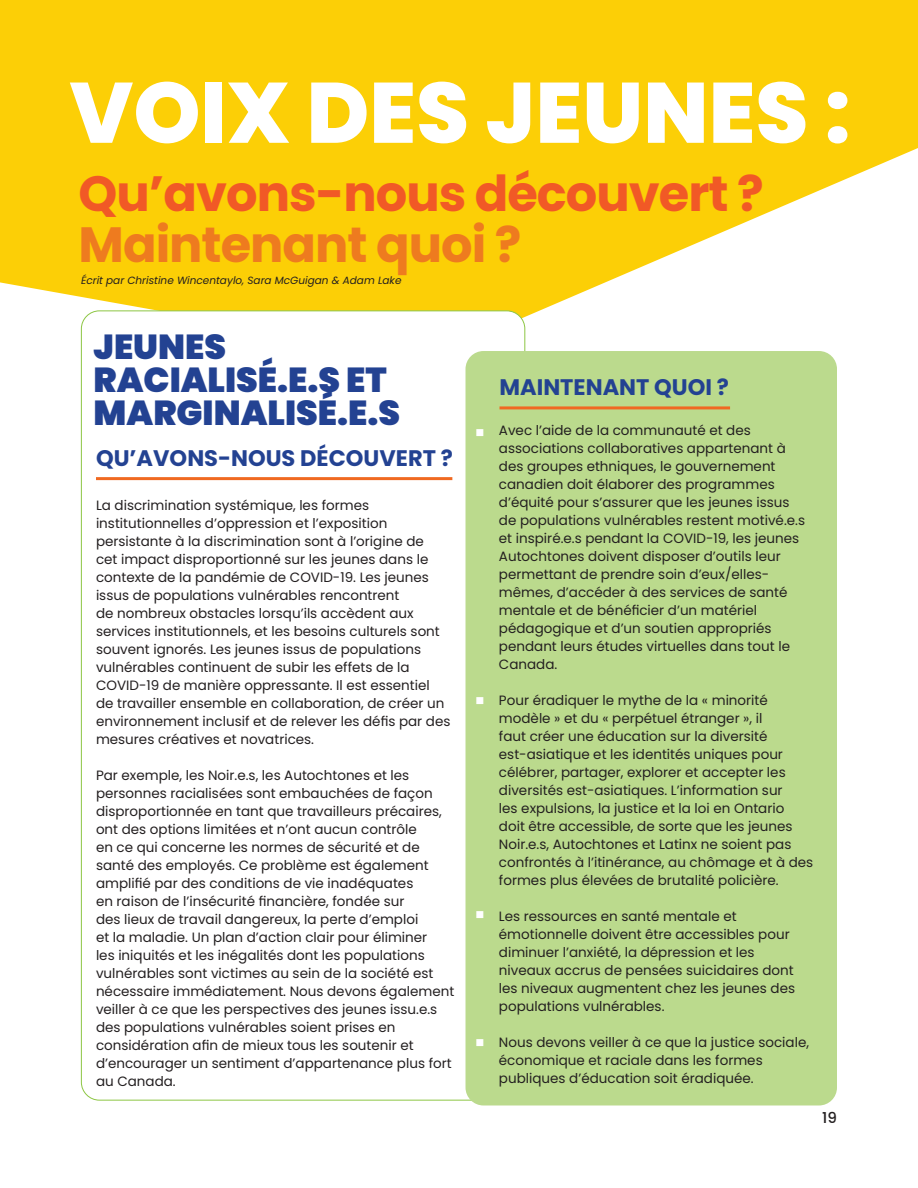
<style>
.page{position:relative;width:918px;height:1188px;background:#fff}
.page>*{position:absolute;margin:0;border:0;box-sizing:border-box;transform-origin:0 0}
.t1{font:800 85.5px "Poppins";color:#fff}
.t2{font:700 49.5px "Poppins";letter-spacing:-.02em;color:#f15926}
.t3{font:700 49.5px "Poppins";letter-spacing:-.02em;color:#ee7b1f}
.t4{font:900 34.65px/33px "Poppins";color:#234292}
.t5{font:700 22.5px "Poppins";color:#234292}
.t6{font:500 15px "Poppins";color:#231f20}
.t7{font:13.5px/18px "Poppins";color:#231f20}
.t8{font:12px "Wingdings";color:#fff}
.t9{font:italic 10.5px "Poppins";color:#231f20}
</style>
<div class="page">
<svg style="left:0;top:0;width:918px;height:365px;fill:#fccf06"></svg>
<svg style="left:0;top:282px;width:596px;height:317px"></svg>
<div style="left:81px;top:311px;width:444px;height:789px;background:#fff;border-radius:18px"></div>
<div style="left:466px;top:351px;width:371px;height:754px;background:#bbda8d;border-radius:18px"></div>
<hr style="left:500px;top:406px;width:230px;height:3px;background:#f06921">
<hr style="left:96px;top:477px;width:356px;height:3px;background:#f06921">
<h1 class="t1" style="left:69px;top:63px;width:783px">VOIX DES JEUNES :</h1>
<h2 class="t2" style="left:79px;top:165px;width:687px">Qu’avons-nous découvert ?</h2>
<h2 class="t3" style="left:79px;top:216px;width:444px">Maintenant quoi ?</h2>
<p class="t9" style="left:81px;top:274px;width:322px">Écrit par Christine Wincentaylo, Sara McGuigan &amp; Adam Lake</p>
<h3 class="t4" style="left:94px;top:330px;width:308px">JEUNES<br>RACIALISÉ.E.S ET<br>MARGINALISÉ.E.S</h3>
<h3 class="t5" style="left:96px;top:445px;width:358px">QU’AVONS-NOUS DÉCOUVERT ?</h3>
<p class="t7" style="left:96px;top:496px;width:356px">La discrimination systémique, les formes institutionnelles d’oppression et l’exposition persistante à la discrimination sont à l’origine de<br>cet impact disproportionné sur les jeunes dans le contexte de la pandémie de COVID-19. Les jeunes issus de populations vulnérables rencontrent<br>de nombreux obstacles lorsqu’ils accèdent aux services institutionnels, et les besoins culturels sont souvent ignorés. Les jeunes issus de populations vulnérables continuent de subir les effets de la COVID-19 de manière oppressante. Il est essentiel de travailler ensemble en collaboration, de créer un environnement inclusif et de relever les défis par des mesures créatives et novatrices.</p>
<p class="t7" style="left:96px;top:766px;width:360px">Par exemple, les Noir.e.s, les Autochtones et les personnes racialisées sont embauchées de façon disproportionnée en tant que travailleurs précaires, ont des options limitées et n’ont aucun contrôle<br>en ce qui concerne les normes de sécurité et de santé des employés. Ce problème est également amplifié par des conditions de vie inadéquates<br>en raison de l’insécurité financière, fondée sur<br>des lieux de travail dangereux, la perte d’emploi<br>et la maladie. Un plan d’action clair pour éliminer<br>les iniquités et les inégalités dont les populations vulnérables sont victimes au sein de la société est nécessaire immédiatement. Nous devons également veiller à ce que les perspectives des jeunes issu.e.s des populations vulnérables soient prises en considération afin de mieux tous les soutenir et d’encourager un sentiment d’appartenance plus fort au Canada.</p>
<p class="t8" style="left:475px;top:426px;width:10px">■</p>
<p class="t8" style="left:475px;top:694px;width:10px">■</p>
<p class="t8" style="left:475px;top:908px;width:10px">■</p>
<p class="t8" style="left:475px;top:1036px;width:10px">■</p>
<h3 class="t5" style="left:500px;top:374px;width:231px">MAINTENANT QUOI ?</h3>
<p class="t7" style="left:499px;top:422px;width:308px">Avec l’aide de la communauté et des associations collaboratives appartenant à des groupes ethniques, le gouvernement canadien doit élaborer des programmes d’équité pour s’assurer que les jeunes issus de populations vulnérables restent motivé.e.s et inspiré.e.s pendant la COVID-19, les jeunes Autochtones doivent disposer d’outils leur permettant de prendre soin d’eux/elles&shy;mêmes, d’accéder à des services de santé mentale et de bénéficier d’un matériel pédagogique et d’un soutien appropriés pendant leurs études virtuelles dans tout le Canada.</p>
<p class="t7" style="left:499px;top:692px;width:316px">Pour éradiquer le mythe de la « minorité modèle » et du « perpétuel étranger », il<br>faut créer une éducation sur la diversité est-asiatique et les identités uniques pour célébrer, partager, explorer et accepter les diversités est-asiatiques. L’information sur<br>les expulsions, la justice et la loi en Ontario doit être accessible, de sorte que les jeunes Noir.e.s, Autochtones et Latinx ne soient pas confrontés à l’itinérance, au chômage et à des formes plus élevées de brutalité policière.</p>
<p class="t7" style="left:499px;top:907px;width:298px">Les ressources en santé mentale et émotionnelle doivent être accessibles pour diminuer l’anxiété, la dépression et les niveaux accrus de pensées suicidaires dont les niveaux augmentent chez les jeunes des populations vulnérables.</p>
<p class="t7" style="left:499px;top:1033px;width:312px">Nous devons veiller à ce que la justice sociale, économique et raciale dans les formes publiques d’éducation soit éradiquée.</p>
<p class="t6" style="left:822px;top:1109px;width:16px">19</p>
</div>
